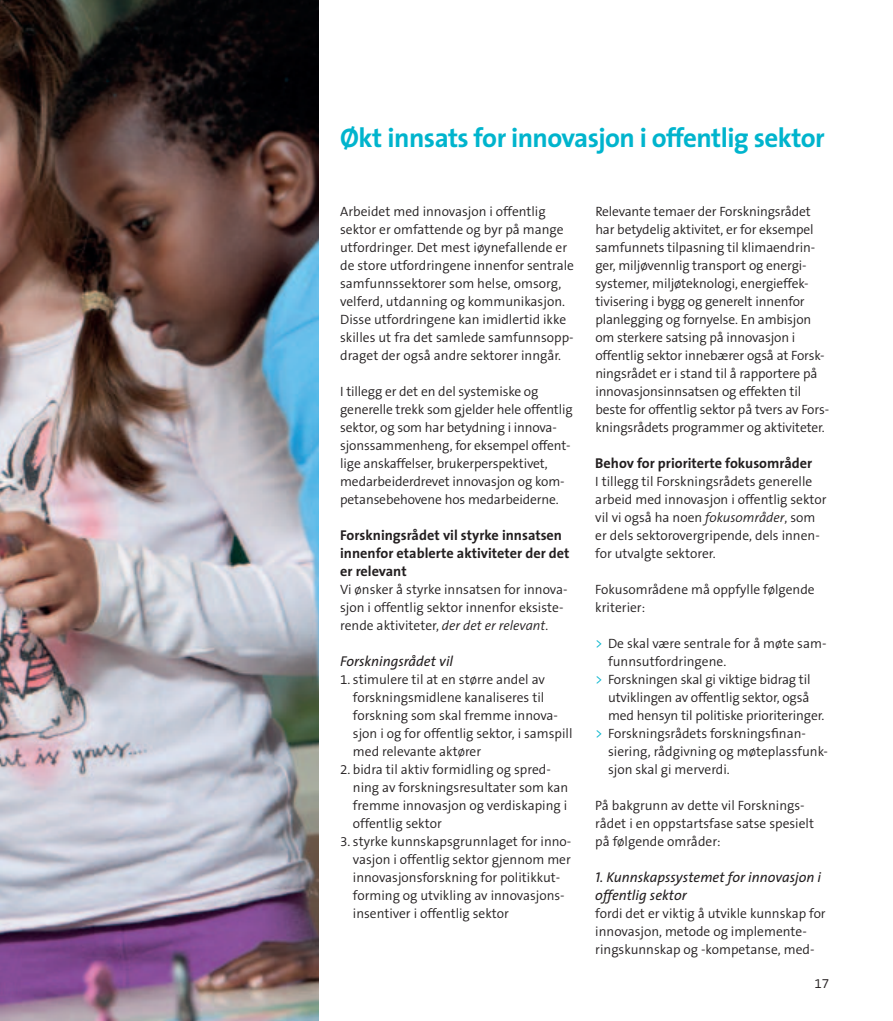
<style>
.page{position:relative;width:893px;height:1021px;background:#fff}
.page>*{position:absolute;margin:0;border:0;box-sizing:border-box;transform-origin:0 0}
.t1{font:700 27px "The Sans";letter-spacing:-.02em;color:#00b4cd}
.t2{font:700 14.25px/18px "The Sans";color:#231f20}
.t3{font:italic 14.25px/18px "The Sans";color:#231f20}
.t4{font:300 13.5px/18px "The Sans B4";color:#231f20}
.s1{font-family:"The Sans";font-style:italic}
.s2{color:#00b4cd}
.s3{font-family:"The Sans Caps"}
</style>
<div class="page">
<img style="left:0;top:0;width:319px;height:1020px">
<h1 class="t1" style="left:340px;top:115px;width:486px">Økt innsats for innovasjon i offentlig sektor</h1>
<p class="t4" style="left:340px;top:203px;width:235px">Arbeidet med innovasjon i offentlig sektor er omfattende og byr på mange utfordringer. Det mest iøynefallende er de store utfordringene innenfor sentrale samfunnssektorer som helse, omsorg, velferd, utdanning og kommunikasjon.<br>Disse utfordringene kan imidlertid ikke skilles ut fra det samlede samfunnsopp&shy;draget der også andre sektorer inngår.</p>
<p class="t4" style="left:340px;top:383px;width:234px">I tillegg er det en del systemiske og generelle trekk som gjelder hele offentlig sektor, og som har betydning i innova&shy;sjonssammenheng, for eksempel offent&shy;lige anskaffelser, brukerperspektivet, medarbeiderdrevet innovasjon og kom&shy;petansebehovene hos medarbeiderne.</p>
<p class="t2" style="left:340px;top:526px;width:231px">Forskningsrådet vil styrke innsatsen innenfor etablerte aktiviteter der det er relevant</p>
<p class="t4" style="left:340px;top:581px;width:229px">Vi ønsker å styrke innsatsen for innova&shy;sjon i offentlig sektor innenfor eksiste&shy;rende aktiviteter, <span class="s1">der det er relevant.</span></p>
<p class="t3" style="left:340px;top:652px;width:115px">Forskningsrådet vil</p>
<p class="t4" style="left:353px;top:671px;width:221px;text-indent:-13px">1. stimulere til at en større andel av forskningsmidlene kanaliseres til forskning som skal fremme innova&shy;sjon i og for offentlig sektor, i samspill med relevante aktører</p>
<p class="t4" style="left:353px;top:761px;width:217px;text-indent:-13px">2. bidra til aktiv formidling og spred&shy;ning av forskningsresultater som kan fremme innovasjon og verdiskaping i offentlig sektor</p>
<p class="t4" style="left:353px;top:833px;width:220px;text-indent:-13px">3. styrke kunnskapsgrunnlaget for inno&shy;vasjon i offentlig sektor gjennom mer innovasjonsforskning for politikkut&shy;forming og utvikling av innovasjons&shy;insentiver i offentlig sektor</p>
<p class="t4" style="left:595px;top:203px;width:235px">Relevante temaer der Forskningsrådet har betydelig aktivitet, er for eksempel samfunnets tilpasning til klimaendrin&shy;ger, miljøvennlig transport og energi&shy;systemer, miljøteknologi, energieffek&shy;tivisering i bygg og generelt innenfor planlegging og fornyelse. En ambisjon om sterkere satsing på innovasjon i offentlig sektor innebærer også at Forsk&shy;ningsrådet er i stand til å rapportere på innovasjonsinnsatsen og effekten til beste for offentlig sektor på tvers av Fors&shy;kningsrådets programmer og aktiviteter.</p>
<p class="t2" style="left:595px;top:454px;width:218px">Behov for prioriterte fokusområder</p>
<p class="t4" style="left:595px;top:473px;width:233px">I tillegg til Forskningsrådets generelle arbeid med innovasjon i offentlig sektor vil vi også ha noen <span class="s1">fokusområder</span>, som er dels sektorovergripende, dels innen&shy;for utvalgte sektorer.</p>
<p class="t4" style="left:595px;top:581px;width:221px">Fokusområdene må oppfylle følgende kriterier:</p>
<p class="t4" style="left:595px;top:635px;width:233px"><span class="s2">&gt;</span> De skal være sentrale for å møte sam-</p>
<p class="t4" style="left:608px;top:653px;width:120px">funnsutfordringene.</p>
<p class="t4" style="left:595px;top:671px;width:217px"><span class="s2">&gt;</span> Forskningen skal gi viktige bidrag til</p>
<p class="t4" style="left:608px;top:689px;width:203px">utviklingen av offentlig sektor, også</p>
<p class="t4" style="left:608px;top:707px;width:218px">med hensyn til politiske prioriteringer.</p>
<p class="t4" style="left:595px;top:725px;width:212px"><span class="s2">&gt;</span> Forskningsrådets forskningsfinan-</p>
<p class="t4" style="left:608px;top:743px;width:221px">siering, rådgivning og møteplassfunk-</p>
<p class="t4" style="left:608px;top:761px;width:123px">sjon skal gi merverdi.</p>
<p class="t4" style="left:595px;top:797px;width:220px">På bakgrunn av dette vil Forsknings&shy;rådet i en oppstartsfase satse spesielt på følgende områder:</p>
<p class="t3" style="left:595px;top:868px;width:227px"><span class="s3">1.</span> Kunnskapssystemet for innovasjon i offentlig sektor</p>
<p class="t4" style="left:595px;top:905px;width:232px">fordi det er viktig å utvikle kunnskap for innovasjon, metode og implemente&shy;ringskunnskap og -kompetanse, med-</p>
<p class="t4" style="left:814px;top:975px;width:16px">17</p>
</div>
